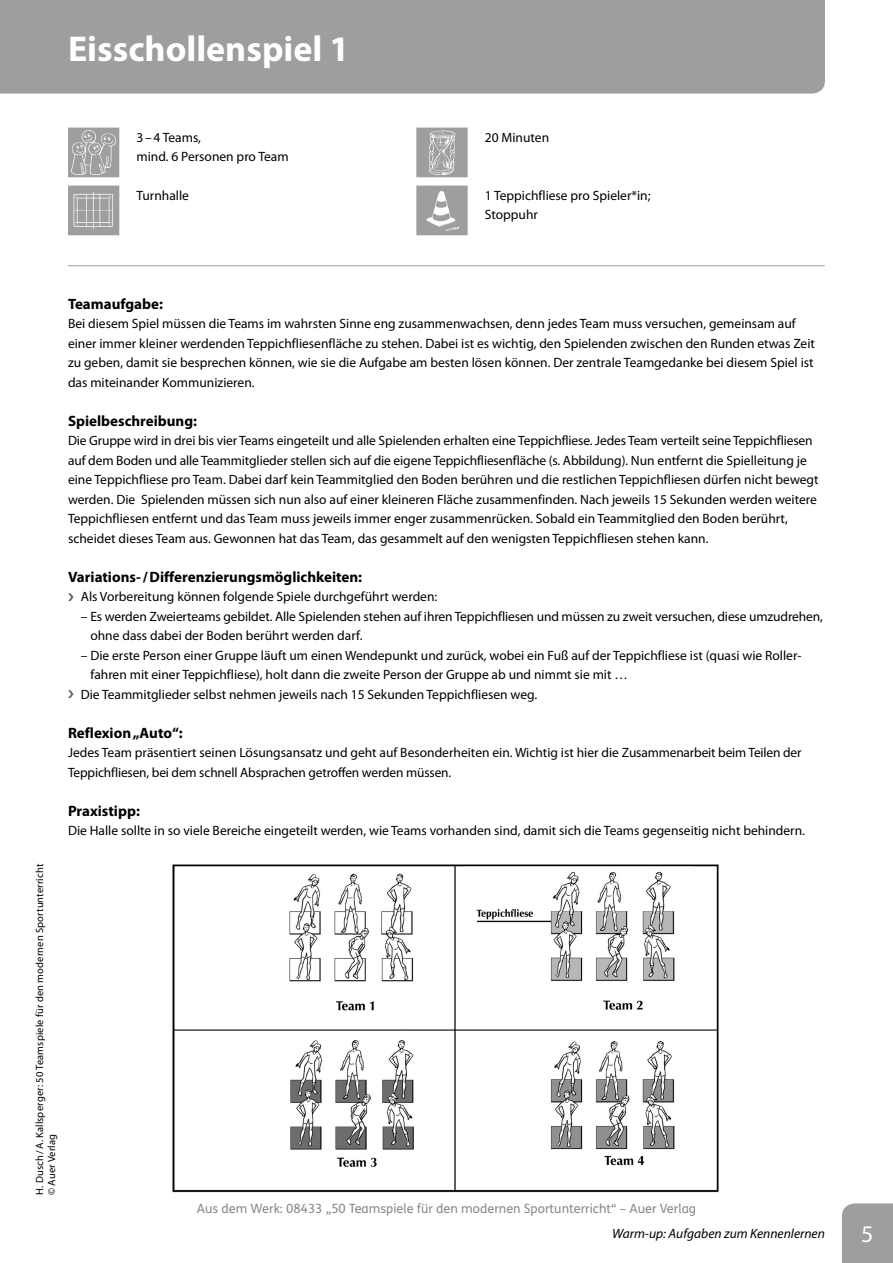
<style>
.page{position:relative;width:893px;height:1263px;background:#fff}
.page>*{position:absolute;margin:0;border:0;box-sizing:border-box;transform-origin:0 0}
.t1{font:700 36px "Myriad Pro";color:#fff}
.t2{font:24px "Myriad Pro";color:#fff}
.t3{font:700 15px "Myriad Pro";color:#000}
.t4{font:13.5px/19.5px "Myriad Pro";color:#000}
.t5{font:italic 13.5px "Myriad Pro";color:#000}
.t6{font:12.75px "FS Klett";color:#87888a}
.t7{font:10.5px/12px "Myriad Pro";letter-spacing:.015em;color:#000}
</style>
<div class="page">
<div style="left:0;top:0;width:825px;height:94px;background:#9c9e9f"></div>
<div style="left:842px;top:1203px;width:51px;height:60px;background:#9c9e9f"></div>
<hr style="left:68px;top:265px;width:757px;height:1px;background:#9c9e9f">
<svg style="left:416px;top:128px;width:52px;height:107px"></svg>
<img style="left:419px;top:130px;width:46px;height:44px">
<img style="left:423px;top:188px;width:38px;height:44px">
<svg style="left:68px;top:128px;width:51px;height:107px"></svg>
<img style="left:71px;top:130px;width:45px;height:44px">
<img style="left:72px;top:193px;width:44px;height:35px">
<img style="left:172px;top:864px;width:547px;height:329px">
<h1 class="t1" style="left:68px;top:29px;width:283px">Eisschollenspiel 1</h1>
<p class="t4" style="left:136px;top:128px;width:154px">3–4 Teams,<br>mind. 6 Personen pro Team</p>
<p class="t4" style="left:136px;top:186px;width:54px">Turnhalle</p>
<p class="t4" style="left:485px;top:128px;width:66px">20 Minuten</p>
<p class="t4" style="left:485px;top:186px;width:167px">1 Teppichfliese pro Spieler*in;<br>Stoppuhr</p>
<p class="t7" style="left:34px;top:1195px;width:333px;rotate:-90deg">H. Dusch/A. Kallsperger: 50 Teamspiele für den modernen Sportunterricht © Auer Verlag</p>
<p class="t3" style="left:68px;top:295px;width:96px">Teamaufgabe:</p>
<p class="t4" style="left:68px;top:314px;width:748px">Bei diesem Spiel müssen die Teams im wahrsten Sinne eng zusammenwachsen, denn jedes Team muss versuchen, gemeinsam auf einer immer kleiner werdenden Teppichfliesenfläche zu stehen. Dabei ist es wichtig, den Spielenden zwischen den Runden etwas Zeit zu geben, damit sie besprechen können, wie sie die Aufgabe am besten lösen können. Der zentrale Teamgedanke bei diesem Spiel ist das miteinander Kommunizieren.</p>
<p class="t3" style="left:68px;top:412px;width:130px">Spielbeschreibung:</p>
<p class="t4" style="left:68px;top:431px;width:752px">Die Gruppe wird in drei bis vier Teams eingeteilt und alle Spielenden erhalten eine Teppichfliese. Jedes Team verteilt seine Teppichfliesen auf dem Boden und alle Teammitglieder stellen sich auf die eigene Teppichfliesenfläche (s. Abbildung). Nun entfernt die Spielleitung je eine Teppichfliese pro Team. Dabei darf kein Teammitglied den Boden berühren und die restlichen Teppichfliesen dürfen nicht bewegt werden. Die Spielenden müssen sich nun also auf einer kleineren Fläche zusammenfinden. Nach jeweils 15 Sekunden werden weitere Teppichfliesen entfernt und das Team muss jeweils immer enger zusammenrücken. Sobald ein Teammitglied den Boden berührt, scheidet dieses Team aus. Gewonnen hat das Team, das gesammelt auf den wenigsten Teppichfliesen stehen kann.</p>
<p class="t3" style="left:68px;top:568px;width:296px">Variations-/Differenzierungsmöglichkeiten:</p>
<p class="t4" style="left:81px;top:587px;width:358px">Als Vorbereitung können folgende Spiele durchgeführt werden:</p>
<p class="t4" style="left:90px;top:607px;width:734px;text-indent:-10px">– Es werden Zweierteams gebildet. Alle Spielenden stehen auf ihren Teppichfliesen und müssen zu zweit versuchen, diese umzudrehen, ohne dass dabei der Boden berührt werden darf.</p>
<p class="t4" style="left:81px;top:646px;width:722px">– Die erste Person einer Gruppe läuft um einen Wendepunkt und zurück, wobei ein Fuß auf der Teppichfliese ist (quasi wie Roller-</p>
<p class="t4" style="left:90px;top:665px;width:539px">fahren mit einer Teppichfliese), holt dann die zweite Person der Gruppe ab und nimmt sie mit …</p>
<p class="t4" style="left:81px;top:685px;width:458px">Die Teammitglieder selbst nehmen jeweils nach 15 Sekunden Teppichfliesen weg.</p>
<p class="t3" style="left:68px;top:724px;width:116px">Reflexion „Auto“:</p>
<p class="t4" style="left:68px;top:743px;width:735px">Jedes Team präsentiert seinen Lösungsansatz und geht auf Besonderheiten ein. Wichtig ist hier die Zusammenarbeit beim Teilen der<br>Teppichfliesen, bei dem schnell Absprachen getroffen werden müssen.</p>
<p class="t3" style="left:68px;top:802px;width:73px">Praxistipp:</p>
<p class="t4" style="left:68px;top:821px;width:738px">Die Halle sollte in so viele Bereiche eingeteilt werden, wie Teams vorhanden sind, damit sich die Teams gegenseitig nicht behindern.</p>
<p class="t6" style="left:197px;top:1200px;width:501px">Aus dem Werk: 08433 „50 Teamspiele für den modernen Sportunterricht“ – Auer Verlag</p>
<p class="t5" style="left:612px;top:1226px;width:214px">Warm-up: Aufgaben zum Kennenlernen</p>
<h2 class="t2" style="left:861px;top:1221px;width:14px">5</h2>
</div>
